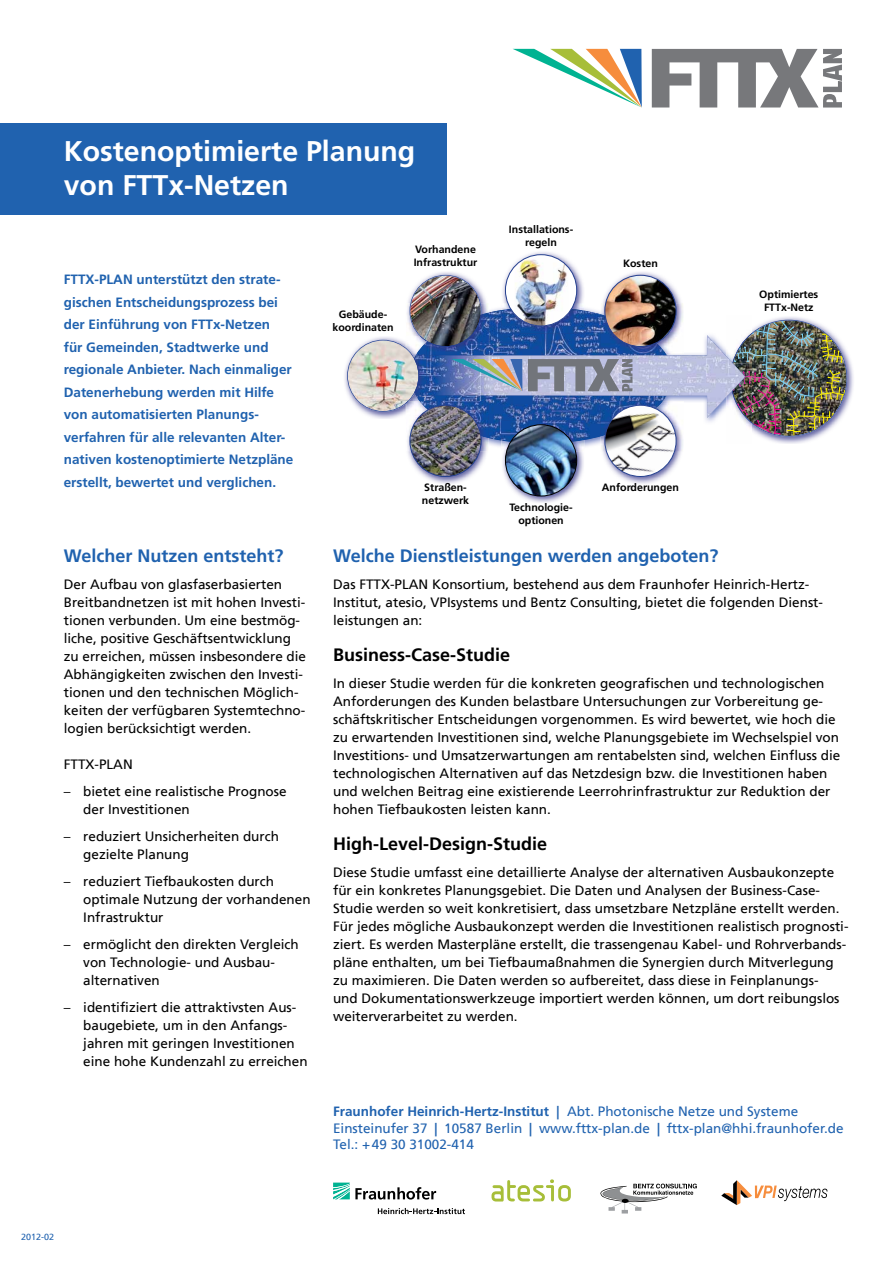
<style>
.page{position:relative;width:893px;height:1263px;background:#fff}
.page>*{position:absolute;margin:0;border:0;box-sizing:border-box;transform-origin:0 0}
.t1{font:700 28.5px/34.2px "Frutiger LT Com";color:#fff}
.t2{font:700 18px "Frutiger LT Com";color:#2062af}
.t3{font:700 18px "Frutiger LT Com";color:#000}
.t4{font:13.5px/18px "Frutiger";color:#000}
.t5{font:700 13.5px/22.5px "Frutiger LT Com";color:#2062af}
.t6{font:13.5px/16.5px "Frutiger";color:#2062af}
.t7{font:700 10.65px/12.8px "Frutiger LT Com";color:#000;text-align:center}
.t8{font:9px "Frutiger";color:#2062af}
.s1{font-family:"Frutiger";font-weight:400}
.s2{font-family:"Frutiger LT Com";font-weight:700}
</style>
<div class="page">
<img style="left:762px;top:317px;width:92px;height:127px">
<img style="left:522px;top:310px;width:107px;height:45px">
<img style="left:489px;top:396px;width:140px;height:45px">
<img style="left:741px;top:320px;width:106px;height:117px">
<img style="left:522px;top:355px;width:107px;height:41px">
<img style="left:629px;top:335px;width:116px;height:83px">
<img style="left:507px;top:252px;width:77px;height:55px">
<img style="left:522px;top:307px;width:62px;height:26px">
<svg style="left:505px;top:255px;width:72px;height:71px"></svg>
<img style="left:515px;top:255px;width:53px;height:71px">
<img style="left:501px;top:442px;width:83px;height:61px">
<img style="left:501px;top:421px;width:83px;height:21px">
<img style="left:505px;top:451px;width:72px;height:45px">
<img style="left:507px;top:442px;width:68px;height:5px">
<img style="left:511px;top:425px;width:61px;height:17px">
<img style="left:505px;top:425px;width:72px;height:71px;border-radius:36px">
<div style="left:505px;top:424px;width:72px;height:72px;border:1px solid #000;border-radius:50%"></div>
<img style="left:601px;top:272px;width:83px;height:82px">
<img style="left:601px;top:314px;width:65px;height:40px">
<img style="left:606px;top:275px;width:69px;height:25px">
<img style="left:605px;top:321px;width:25px;height:25px">
<img style="left:605px;top:275px;width:71px;height:71px;border-radius:36px">
<div style="left:604px;top:275px;width:72px;height:72px;border:1px solid #25408f;border-radius:50%"></div>
<img style="left:601px;top:401px;width:83px;height:83px">
<img style="left:601px;top:401px;width:62px;height:35px">
<img style="left:605px;top:405px;width:71px;height:71px">
<div style="left:604px;top:405px;width:72px;height:72px;border:1px solid #25408f;border-radius:50%"></div>
<svg style="left:528px;top:359px;width:104px;height:32px;background:#8f92a1"></svg>
<img style="left:344px;top:364px;width:3px;height:27px">
<img style="left:407px;top:451px;width:80px;height:33px">
<img style="left:407px;top:419px;width:82px;height:32px">
<img style="left:474px;top:419px;width:15px;height:19px">
<img style="left:347px;top:275px;width:175px;height:144px">
<img style="left:410px;top:405px;width:71px;height:71px;border-radius:36px">
<div style="left:409px;top:405px;width:73px;height:72px;border:1px solid #25408f;border-radius:50%"></div>
<div style="left:0;top:123px;width:446px;height:92px;background:#2062af"></div>
<svg style="left:652px;top:49px;width:190px;height:59px"></svg>
<svg style="left:513px;top:49px;width:129px;height:59px"></svg>
<svg style="left:491px;top:1179px;width:80px;height:22px"></svg>
<svg style="left:378px;top:1208px;width:87px;height:6px"></svg>
<svg style="left:333px;top:1182px;width:103px;height:17px"></svg>
<svg style="left:600px;top:1183px;width:97px;height:30px"></svg>
<svg style="left:721px;top:1180px;width:106px;height:25px"></svg>
<h1 class="t1" style="left:64px;top:134px;width:353px">Kostenoptimierte Planung von FTTx-Netzen</h1>
<p class="t5" style="left:64px;top:268px;width:231px">FTTX-PLAN unterstützt den strate&shy;gischen Entscheidungsprozess bei der Einführung von FTTx-Netzen<br>für Gemeinden, Stadtwerke und regionale Anbieter. Nach einmaliger Datenerhebung werden mit Hilfe von automatisierten Planungs&shy;verfahren für alle relevanten Alter&shy;nativen kostenoptimierte Netzpläne erstellt, bewertet und verglichen.</p>
<p class="t7" style="left:332px;top:308px;width:63px">Gebäude&shy;koordinaten</p>
<p class="t7" style="left:414px;top:243px;width:65px;text-align:left">Vorhandene<br>Infrastruktur</p>
<p class="t7" style="left:422px;top:481px;width:49px;text-align:left">Straßen&shy;netzwerk</p>
<p class="t7" style="left:509px;top:223px;width:66px">Installations&shy;regeln</p>
<p class="t7" style="left:623px;top:257px;width:36px">Kosten</p>
<p class="t7" style="left:509px;top:501px;width:65px">Technologie&shy;optionen</p>
<p class="t7" style="left:602px;top:481px;width:79px">Anforderungen</p>
<p class="t7" style="left:759px;top:288px;width:60px">Optimiertes<br>FTTx-Netz</p>
<h2 class="t2" style="left:64px;top:545px;width:221px">Welcher Nutzen entsteht?</h2>
<p class="t4" style="left:64px;top:575px;width:244px">Der Aufbau von glasfaserbasierten Breitbandnetzen ist mit hohen Investi&shy;tionen verbunden. Um eine bestmög&shy;liche, positive Geschäftsentwicklung zu erreichen, müssen insbesondere die Abhängigkeiten zwischen den Investi&shy;tionen und den technischen Möglich&shy;keiten der verfügbaren Systemtechno&shy;logien berücksichtigt werden.</p>
<p class="t4" style="left:64px;top:755px;width:71px">FTTX-PLAN</p>
<p class="t4" style="left:83px;top:782px;width:205px;text-indent:-19px">– bietet eine realistische Prognose der Investitionen</p>
<p class="t4" style="left:83px;top:827px;width:197px;text-indent:-19px">– reduziert Unsicherheiten durch gezielte Planung</p>
<p class="t4" style="left:83px;top:872px;width:229px;text-indent:-19px">– reduziert Tiefbaukosten durch optimale Nutzung der vorhandenen<br>Infrastruktur</p>
<p class="t4" style="left:83px;top:935px;width:217px;text-indent:-19px">– ermöglicht den direkten Vergleich von Technologie- und Ausbau&shy;alternativen</p>
<p class="t4" style="left:83px;top:998px;width:226px;text-indent:-19px">– identifiziert die attraktivsten Aus&shy;baugebiete, um in den Anfangs&shy;jahren mit geringen Investitionen eine hohe Kundenzahl zu erreichen</p>
<h2 class="t2" style="left:333px;top:545px;width:387px">Welche Dienstleistungen werden angeboten?</h2>
<p class="t4" style="left:333px;top:575px;width:491px">Das FTTX-PLAN Konsortium, bestehend aus dem Fraunhofer Heinrich-Hertz-<br>Institut, atesio, VPIsystems und Bentz Consulting, bietet die folgenden Dienst&shy;leistungen an:</p>
<h2 class="t3" style="left:333px;top:644px;width:178px">Business-Case-Studie</h2>
<p class="t4" style="left:333px;top:674px;width:509px">In dieser Studie werden für die konkreten geografischen und technologischen Anforderungen des Kunden belastbare Untersuchungen zur Vorbereitung ge&shy;schäftskritischer Entscheidungen vorgenommen. Es wird bewertet, wie hoch die zu erwartenden Investitionen sind, welche Planungsgebiete im Wechselspiel von Investitions- und Umsatzerwartungen am rentabelsten sind, welchen Einfluss die technologischen Alternativen auf das Netzdesign bzw. die Investitionen haben und welchen Beitrag eine existierende Leerrohrinfrastruktur zur Reduktion der hohen Tiefbaukosten leisten kann.</p>
<h2 class="t3" style="left:333px;top:833px;width:216px">High-Level-Design-Studie</h2>
<p class="t4" style="left:333px;top:863px;width:517px">Diese Studie umfasst eine detaillierte Analyse der alternativen Ausbaukonzepte für ein konkretes Planungsgebiet. Die Daten und Analysen der Business-Case-Studie werden so weit konkretisiert, dass umsetzbare Netzpläne erstellt werden.<br>Für jedes mögliche Ausbaukonzept werden die Investitionen realistisch prognosti&shy;ziert. Es werden Masterpläne erstellt, die trassengenau Kabel- und Rohrverbands&shy;pläne enthalten, um bei Tiefbaumaßnahmen die Synergien durch Mitverlegung zu maximieren. Die Daten werden so aufbereitet, dass diese in Feinplanungs-<br>und Dokumentationswerkzeuge importiert werden können, um dort reibungslos weiterverarbeitet zu werden.</p>
<p class="t5" style="left:333px;top:1100px;width:467px">Fraunhofer Heinrich-Hertz-Institut | <span class="s1">Abt. Photonische Netze und Systeme</span></p>
<p class="t6" style="left:333px;top:1120px;width:512px">Einsteinufer 37 <span class="s2">|</span> 10587 Berlin <span class="s2">|</span> www.fttx-plan.de <span class="s2">|</span> fttx-plan@hhi.fraunhofer.de<br>Tel.: +49 30 31002-414</p>
<p class="t8" style="left:21px;top:1231px;width:35px">2012-02</p>
</div>
